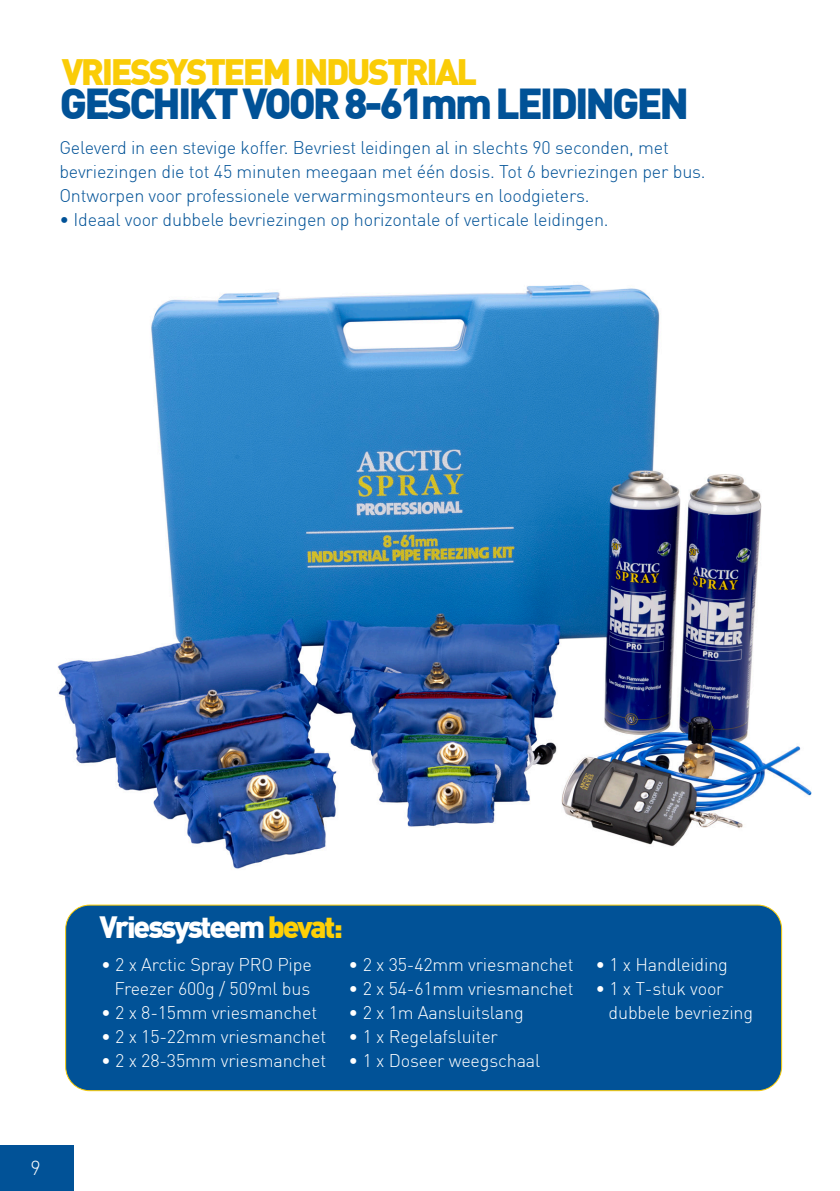
<style>
.page{position:relative;width:840px;height:1191px;background:#fff}
.page>*{position:absolute;margin:0;border:0;box-sizing:border-box;transform-origin:0 0}
.t1{font:900 42.4px "DIN";letter-spacing:-.07em;color:#015297}
.t2{font:900 36px "DIN";letter-spacing:-.07em;color:#facc07}
.t3{font:900 30.2px "DIN";letter-spacing:-.07em;color:#fff}
.t4{font:300 20px "DIN";color:#fff}
.t5{font:300 18px/24px "DIN";letter-spacing:-.01em;color:#015297}
.t6{font:300 18px "DIN";letter-spacing:-.01em;color:#fff}
.s1{color:#fed006}
</style>
<div class="page">
<img style="left:58px;top:284px;width:754px;height:585px">
<div style="left:66px;top:905px;width:715px;height:185px;background:#015297;border-radius:24px"></div>
<div style="left:65px;top:904px;width:716px;height:187px;border:1px solid #facc07;border-radius:24px"></div>
<div style="left:0;top:1145px;width:74px;height:46px;background:#015297"></div>
<p class="t2" style="left:62px;top:48px;width:416px">VRIESSYSTEEM INDUSTRIAL</p>
<p class="t1" style="left:60px;top:75px;width:630px">GESCHIKT VOOR 8-61mm LEIDINGEN</p>
<p class="t5" style="left:59px;top:135px;width:610px">Geleverd in een stevige koffer. Bevriest leidingen al in slechts 90 seconden, met</p>
<p class="t5" style="left:59px;top:159px;width:647px">bevriezingen die tot 45 minuten meegaan met één dosis. Tot 6 bevriezingen per bus.<br>Ontworpen voor professionele verwarmingsmonteurs en loodgieters.</p>
<p class="t5" style="left:59px;top:207px;width:550px">• Ideaal voor dubbele bevriezingen op horizontale of verticale leidingen.</p>
<p class="t4" style="left:31px;top:1155px;width:12px">9</p>
<p class="t3" style="left:99px;top:907px;width:245px">Vriessysteem <span class="s1">bevat:</span></p>
<p class="t6" style="left:101px;top:953px;width:212px">• 2 x Arctic Spray PRO Pipe</p>
<p class="t6" style="left:114px;top:977px;width:197px">Freezer 600g / 509ml bus</p>
<p class="t6" style="left:101px;top:1001px;width:217px">• 2 x 8-15mm vriesmanchet</p>
<p class="t6" style="left:101px;top:1025px;width:226px">• 2 x 15-22mm vriesmanchet</p>
<p class="t6" style="left:101px;top:1049px;width:226px">• 2 x 28-35mm vriesmanchet</p>
<p class="t6" style="left:348px;top:953px;width:226px">• 2 x 35-42mm vriesmanchet</p>
<p class="t6" style="left:348px;top:977px;width:226px">• 2 x 54-61mm vriesmanchet</p>
<p class="t6" style="left:348px;top:1001px;width:176px">• 2 x 1m Aansluitslang</p>
<p class="t6" style="left:348px;top:1025px;width:151px">• 1 x Regelafsluiter</p>
<p class="t6" style="left:348px;top:1049px;width:193px">• 1 x Doseer weegschaal</p>
<p class="t6" style="left:595px;top:953px;width:134px">• 1 x Handleiding</p>
<p class="t6" style="left:595px;top:977px;width:130px">• 1 x T-stuk voor</p>
<p class="t6" style="left:608px;top:1001px;width:146px">dubbele bevriezing</p>
</div>
